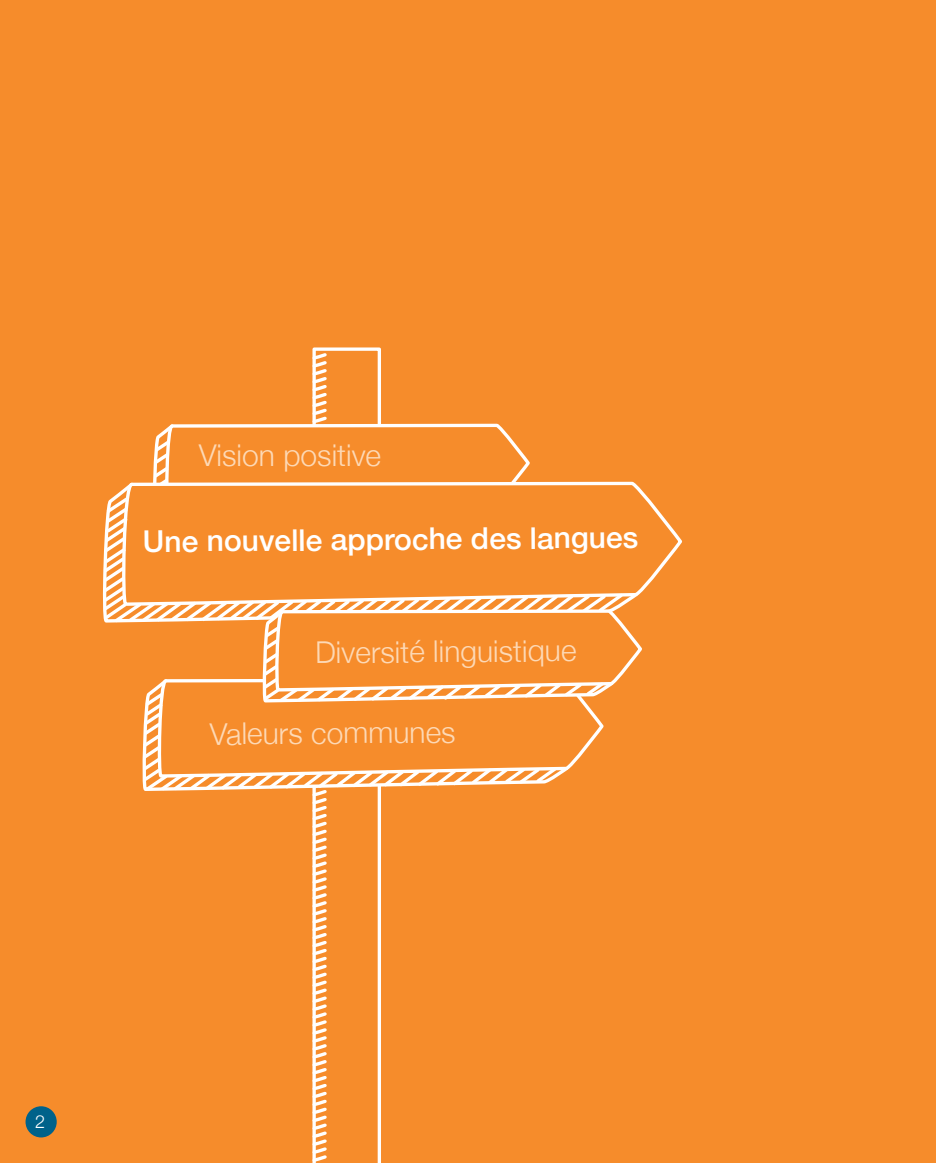
<style>
.page{position:relative;width:936px;height:1163px;background:#fff}
.page>*{position:absolute;margin:0;border:0;box-sizing:border-box;transform-origin:0 0}
.Body_Text_Large{font:300 30px "Helvetica Neue";color:#fdd9b6}
.Body_Text_Large_Intr{font:500 30px "Helvetica Neue";color:#fff}
.t1{font:300 18px "Helvetica Neue";color:#fff}
</style>
<div class="page">
<div style="left:0;top:0;width:935px;height:1162px;background:#f68c2b"></div>
<div style="left:26px;top:1106px;width:31px;height:31px;background:#00628a;border-radius:50%"></div>
<svg style="left:643px;top:492px;width:39px;height:99px"></svg>
<svg style="left:102px;top:350px;width:541px;height:812px"></svg>
<p class="Body_Text_Large" style="left:199px;top:430px;width:184px">Vision positive</p>
<p class="Body_Text_Large_Intr" style="left:142px;top:519px;width:497px;rotate:-1deg">Une nouvelle approche des langues</p>
<p class="Body_Text_Large" style="left:315px;top:629px;width:263px;rotate:-1deg">Diversité linguistique</p>
<p class="Body_Text_Large" style="left:209px;top:710px;width:247px;rotate:-1deg">Valeurs communes</p>
<p class="t1" style="left:35px;top:1106px;width:12px">2</p>
</div>
